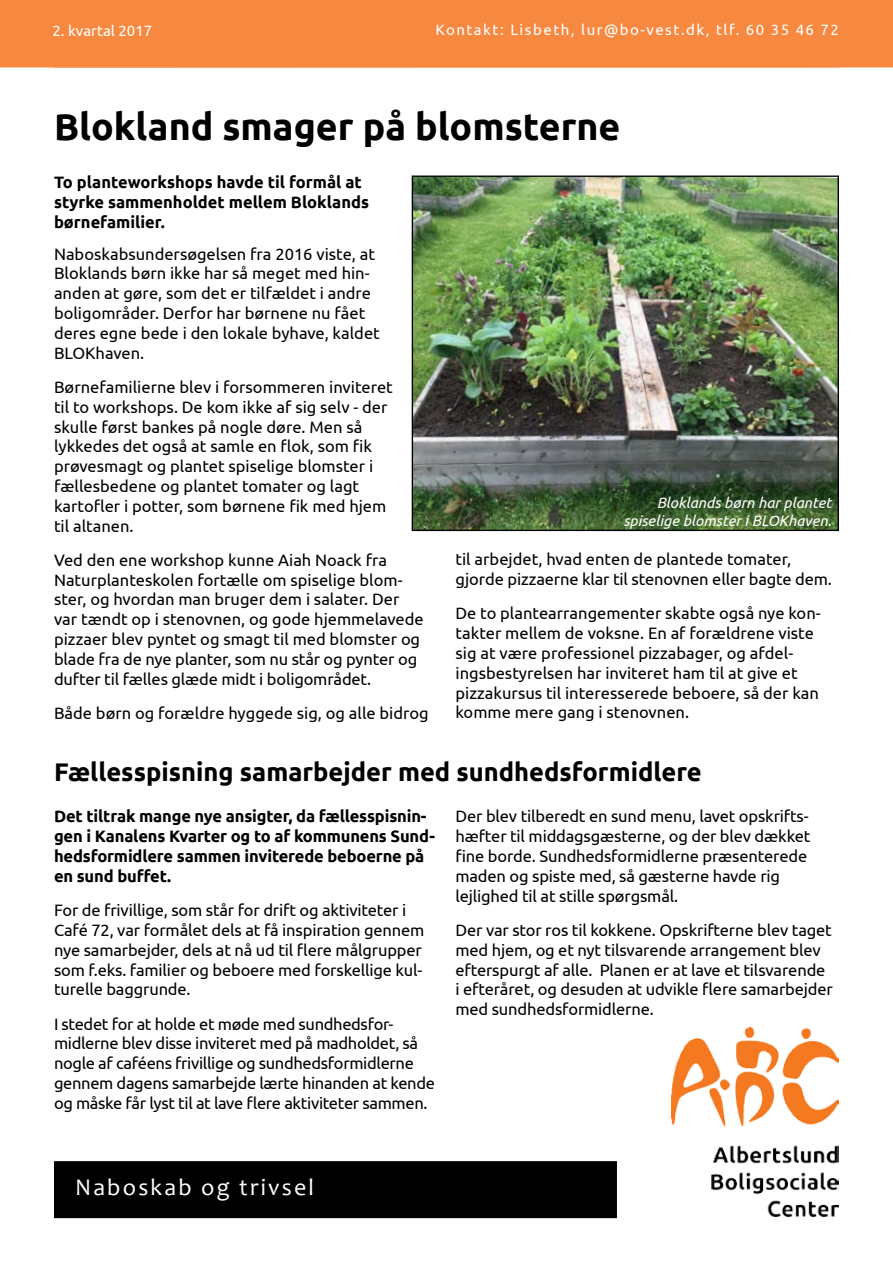
<style>
.page{position:relative;width:893px;height:1263px;background:#fff}
.page>*{position:absolute;margin:0;border:0;box-sizing:border-box;transform-origin:0 0}
.t1{font:700 37.5px "Ubuntu";color:#000}
.t2{font:700 25.5px "Ubuntu";color:#000}
.t3{font:24px "Candara";letter-spacing:.09em;color:#fff}
.t4{font:16.5px/19.8px "Ubuntu";letter-spacing:-.01em;color:#000}
.t5{font:700 16.5px/19.8px "Ubuntu";letter-spacing:-.01em;color:#000}
.t6{font:italic 15px/18px "Ubuntu";color:#fffffc;text-align:right}
.t7{font:15px "Ubuntu";letter-spacing:.1em;color:#fff}
.t8{font:15px "Ubuntu";color:#fff}
</style>
<div class="page">
<div style="left:54px;top:1161px;width:563px;height:57px;background:#000"></div>
<div style="left:0;top:0;width:893px;height:68px;background:#f68840"></div>
<img style="left:672px;top:1028px;width:167px;height:190px">
<img style="left:414px;top:178px;width:423px;height:351px">
<div style="left:412px;top:176px;width:427px;height:355px;border:1px solid #010003"></div>
<p class="t8" style="left:52px;top:21px;width:101px">2. kvartal 2017</p>
<p class="t7" style="left:435px;top:20px;width:405px">Kontakt: Lisbeth, lur@bo-vest.dk, tlf. 60 35 46 72</p>
<h1 class="t1" style="left:54px;top:104px;width:568px">Blokland smager på blomsterne</h1>
<p class="t5" style="left:54px;top:172px;width:317px">To planteworkshops havde til formål at styrke sammenholdet mellem Bloklands børnefamilier.</p>
<p class="t4" style="left:54px;top:243px;width:327px">Naboskabsundersøgelsen fra 2016 viste, at Bloklands børn ikke har så meget med hin&shy;anden at gøre, som det er tilfældet i andre boligområder. Derfor har børnene nu fået deres egne bede i den lokale byhave, kaldet BLOKhaven.</p>
<p class="t4" style="left:54px;top:377px;width:340px">Børnefamilierne blev i forsommeren inviteret til to workshops. De kom ikke af sig selv - der skulle først bankes på nogle døre. Men så lykkedes det også at samle en flok, som fik prøvesmagt og plantet spiselige blomster i fællesbedene og plantet tomater og lagt kartofler i potter, som børnene fik med hjem til altanen.</p>
<p class="t4" style="left:54px;top:549px;width:371px">Ved den ene workshop kunne Aiah Noack fra Naturplanteskolen fortælle om spiselige blom&shy;ster, og hvordan man bruger dem i salater. Der var tændt op i stenovnen, og gode hjemmelavede pizzaer blev pyntet og smagt til med blomster og blade fra de nye planter, som nu står og pynter og dufter til fælles glæde midt i boligområdet.</p>
<p class="t4" style="left:54px;top:702px;width:376px">Både børn og forældre hyggede sig, og alle bidrog</p>
<p class="t6" style="left:623px;top:493px;width:210px">Bloklands børn har plantet spiselige blomster i BLOKhaven.</p>
<p class="t4" style="left:455px;top:549px;width:378px">til arbejdet, hvad enten de plantede tomater, gjorde pizzaerne klar til stenovnen eller bagte dem.</p>
<p class="t4" style="left:455px;top:603px;width:367px">De to plantearrangementer skabte også nye kon&shy;takter mellem de voksne. En af forældrene viste sig at være professionel pizzabager, og afdel&shy;ingsbestyrelsen har inviteret ham til at give et pizzakursus til interesserede beboere, så der kan komme mere gang i stenovnen.</p>
<h2 class="t2" style="left:54px;top:757px;width:649px">Fællesspisning samarbejder med sundhedsformidlere</h2>
<p class="t4" style="left:455px;top:806px;width:356px">Der blev tilberedt en sund menu, lavet opskrifts&shy;hæfter til middagsgæsterne, og der blev dækket fine borde. Sundhedsformidlerne præsenterede maden og spiste med, så gæsterne havde rig lejlighed til at stille spørgsmål.</p>
<p class="t4" style="left:455px;top:920px;width:379px">Der var stor ros til kokkene. Opskrifterne blev taget med hjem, og et nyt tilsvarende arrangement blev efterspurgt af alle. Planen er at lave et tilsvarende i efteråret, og desuden at udvikle flere samarbejder med sundhedsformidlerne.</p>
<p class="t5" style="left:54px;top:806px;width:382px">Det tiltrak mange nye ansigter, da fællesspisnin&shy;gen i Kanalens Kvarter og to af kommunens Sund&shy;hedsformidlere sammen inviterede beboerne på en sund buffet.</p>
<p class="t4" style="left:54px;top:900px;width:372px">For de frivillige, som står for drift og aktiviteter i Café 72, var formålet dels at få inspiration gennem nye samarbejder, dels at nå ud til flere målgrupper som f.eks. familier og beboere med forskellige kul&shy;turelle baggrunde.</p>
<p class="t4" style="left:54px;top:1013px;width:383px">I stedet for at holde et møde med sundhedsfor&shy;midlerne blev disse inviteret med på madholdet, så nogle af caféens frivillige og sundhedsformidlerne gennem dagens samarbejde lærte hinanden at kende og måske får lyst til at lave flere aktiviteter sammen.</p>
<h3 class="t3" style="left:75px;top:1172px;width:240px">Naboskab og trivsel</h3>
</div>
